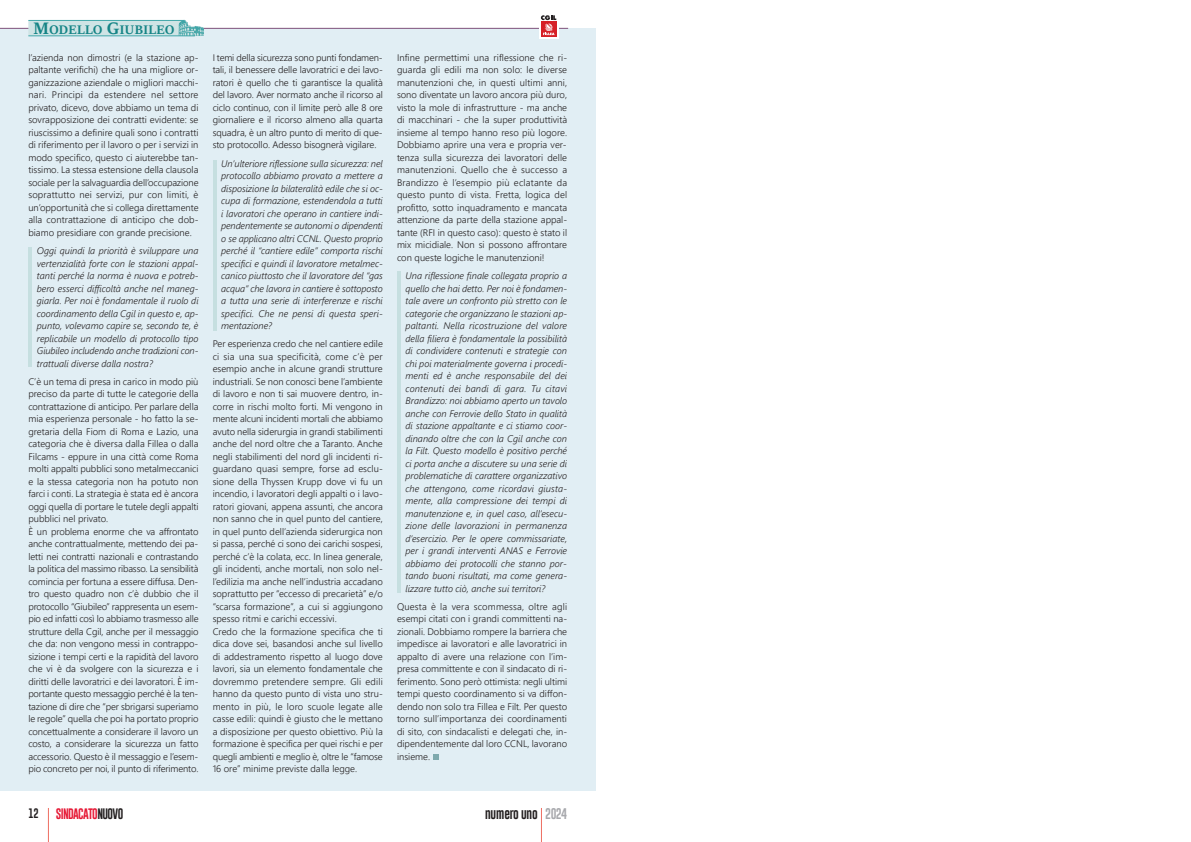
<style>
.page{position:relative;width:1191px;height:842px;background:#fff}
.page>*{position:absolute;margin:0;border:0;box-sizing:border-box;transform-origin:0 0}
.t1{font:700 14.1px "Sitka Display";letter-spacing:.03em;color:#158486}
.t2{font:11.3px "Gobold Lowplus";letter-spacing:-.025em;color:#231f20}
.t3{font:11.1px "Gobold Lowplus";letter-spacing:-.06em;color:#e61936}
.t4{font:10px "Gobold Lowplus";color:#231f20}
.t5{font:300 9.5px/12.5px "Segoe UI";color:#231f20;text-align:justify}
.t6{font:italic 300 9.5px/12.5px "Segoe UI";color:#231f20;text-align:justify}
.s1{font-size:18.8px}
.s2{color:#231f20}
.s3{color:#a8a9ad}
</style>
<div class="page">
<div style="left:0;top:28px;width:595px;height:763px;background:#e1eef4"></div>
<hr style="left:48px;top:808px;width:1px;height:34px;background:#ee6e61">
<hr style="left:541px;top:808px;width:1px;height:34px;background:#ee6e61">
<hr style="left:0;top:28px;width:568px;height:1px;background:#80527b">
<svg style="left:539px;top:17px;width:19px;height:22px"></svg>
<svg style="left:540px;top:21px;width:16px;height:16px"></svg>
<svg style="left:541px;top:15px;width:15px;height:20px"></svg>
<svg style="left:28px;top:21px;width:177px;height:16px;background:#cce2e4"></svg>
<img style="left:179px;top:20px;width:25px;height:16px">
<hr style="left:28px;top:35px;width:167px;height:1px;background:#41a7a9">
<hr style="left:28px;top:20px;width:156px;height:1px;background:#41a7a9">
<hr style="left:28px;top:247px;width:4px;height:120px;background:#c6dfe0">
<hr style="left:213px;top:160px;width:3px;height:170px;background:#c6dfe0">
<hr style="left:397px;top:271px;width:4px;height:321px;background:#c6dfe0">
<svg style="left:433px;top:754px;width:6px;height:6px"></svg>
<h1 class="t1" style="left:33px;top:23px;width:142px"><span class="s1">M</span>ODELLO <span class="s1">G</span>IUBILEO</h1>
<p class="t5" style="left:28px;top:51px;width:172px">l’azienda non dimostri (e la stazione ap&shy;paltante verifichi) che ha una migliore or&shy;ganizzazione aziendale o migliori macchi&shy;nari. Principi da estendere nel settore privato, dicevo, dove abbiamo un tema di sovrapposizione dei contratti evidente: se riuscissimo a definire quali sono i contratti di riferimento per il lavoro o per i servizi in modo specifico, questo ci aiuterebbe tan&shy;tissimo. La stessa estensione della clausola sociale per la salvaguardia dell’occupazione soprattutto nei servizi, pur con limiti, è un’opportunità che si collega direttamente alla contrattazione di anticipo che dob&shy;biamo presidiare con grande precisione.</p>
<p class="t6" style="left:37px;top:244px;width:163px">Oggi quindi la priorità è sviluppare una vertenzialità forte con le stazioni appal&shy;tanti perché la norma è nuova e potreb&shy;bero esserci difficoltà anche nel maneg&shy;giarla. Per noi è fondamentale il ruolo di coordinamento della Cgil in questo e, ap&shy;punto, volevamo capire se, secondo te, è replicabile un modello di protocollo tipo Giubileo includendo anche tradizioni con&shy;trattuali diverse dalla nostra?</p>
<p class="t5" style="left:28px;top:375px;width:172px;text-align:left">C’è un tema di presa in carico in modo più preciso da parte di tutte le categorie della contrattazione di anticipo. Per parlare della mia esperienza personale - ho fatto la se&shy;gretaria della Fiom di Roma e Lazio, una categoria che è diversa dalla Fillea o dalla Filcams - eppure in una città come Roma molti appalti pubblici sono metalmeccanici e la stessa categoria non ha potuto non farci i conti. La strategia è stata ed è ancora oggi quella di portare le tutele degli appalti pubblici nel privato.<br>È un problema enorme che va affrontato anche contrattualmente, mettendo dei pa&shy;letti nei contratti nazionali e contrastando la politica del massimo ribasso. La sensibilità comincia per fortuna a essere diffusa. Den&shy;tro questo quadro non c’è dubbio che il protocollo “Giubileo” rappresenta un esem&shy;pio ed infatti così lo abbiamo trasmesso alle strutture della Cgil, anche per il messaggio che da: non vengono messi in contrappo&shy;sizione i tempi certi e la rapidità del lavoro che vi è da svolgere con la sicurezza e i diritti delle lavoratrici e dei lavoratori. È im&shy;portante questo messaggio perché è la ten&shy;tazione di dire che “per sbrigarsi superiamo le regole” quella che poi ha portato proprio concettualmente a considerare il lavoro un costo, a considerare la sicurezza un fatto accessorio. Questo è il messaggio e l’esem&shy;pio concreto per noi, il punto di riferimento.</p>
<p class="t5" style="left:213px;top:51px;width:172px">I temi della sicurezza sono punti fondamen&shy;tali, il benessere delle lavoratrici e dei lavo&shy;ratori è quello che ti garantisce la qualità del lavoro. Aver normato anche il ricorso al ciclo continuo, con il limite però alle 8 ore giornaliere e il ricorso almeno alla quarta squadra, è un altro punto di merito di que&shy;sto protocollo. Adesso bisognerà vigilare.</p>
<p class="t6" style="left:221px;top:156px;width:163px">Un’ulteriore riflessione sulla sicurezza: nel protocollo abbiamo provato a mettere a disposizione la bilateralità edile che si oc&shy;cupa di formazione, estendendola a tutti i lavoratori che operano in cantiere indi&shy;pendentemente se autonomi o dipendenti o se applicano altri CCNL. Questo proprio perché il “cantiere edile” comporta rischi specifici e quindi il lavoratore metalmec&shy;canico piuttosto che il lavoratore del “gas acqua” che lavora in cantiere è sottoposto a tutta una serie di interferenze e rischi specifici. Che ne pensi di questa speri&shy;mentazione?</p>
<p class="t5" style="left:213px;top:337px;width:172px;text-align:left">Per esperienza credo che nel cantiere edile ci sia una sua specificità, come c’è per esempio anche in alcune grandi strutture industriali. Se non conosci bene l’ambiente di lavoro e non ti sai muovere dentro, in&shy;corre in rischi molto forti. Mi vengono in mente alcuni incidenti mortali che abbiamo avuto nella siderurgia in grandi stabilimenti anche del nord oltre che a Taranto. Anche negli stabilimenti del nord gli incidenti ri&shy;guardano quasi sempre, forse ad esclu&shy;sione della Thyssen Krupp dove vi fu un incendio, i lavoratori degli appalti o i lavo&shy;ratori giovani, appena assunti, che ancora non sanno che in quel punto del cantiere, in quel punto dell’azienda siderurgica non si passa, perché ci sono dei carichi sospesi, perché c’è la colata, ecc. In linea generale, gli incidenti, anche mortali, non solo nel&shy;l’edilizia ma anche nell’industria accadano soprattutto per “eccesso di precarietà” e/o “scarsa formazione”, a cui si aggiungono spesso ritmi e carichi eccessivi.<br>Credo che la formazione specifica che ti dica dove sei, basandosi anche sul livello di addestramento rispetto al luogo dove lavori, sia un elemento fondamentale che dovremmo pretendere sempre. Gli edili hanno da questo punto di vista uno stru&shy;mento in più, le loro scuole legate alle casse edili: quindi è giusto che le mettano a disposizione per questo obiettivo. Più la formazione è specifica per quei rischi e per quegli ambienti e meglio è, oltre le “famose 16 ore” minime previste dalla legge.</p>
<p class="t5" style="left:397px;top:51px;width:172px">Infine permettimi una riflessione che ri&shy;guarda gli edili ma non solo: le diverse manutenzioni che, in questi ultimi anni, sono diventate un lavoro ancora più duro, visto la mole di infrastrutture - ma anche di macchinari - che la super produttività insieme al tempo hanno reso più logore.<br>Dobbiamo aprire una vera e propria ver&shy;tenza sulla sicurezza dei lavoratori delle manutenzioni. Quello che è successo a Brandizzo è l’esempio più eclatante da questo punto di vista. Fretta, logica del profitto, sotto inquadramento e mancata attenzione da parte della stazione appal&shy;tante (RFI in questo caso): questo è stato il mix micidiale. Non si possono affrontare con queste logiche le manutenzioni!</p>
<p class="t6" style="left:405px;top:269px;width:163px">Una riflessione finale collegata proprio a quello che hai detto. Per noi è fondamen&shy;tale avere un confronto più stretto con le categorie che organizzano le stazioni ap&shy;paltanti. Nella ricostruzione del valore della filiera è fondamentale la possibilità di condividere contenuti e strategie con chi poi materialmente governa i procedi&shy;menti ed è anche responsabile del dei contenuti dei bandi di gara. Tu citavi Brandizzo: noi abbiamo aperto un tavolo anche con Ferrovie dello Stato in qualità di stazione appaltante e ci stiamo coor&shy;dinando oltre che con la Cgil anche con la Filt. Questo modello è positivo perché ci porta anche a discutere su una serie di problematiche di carattere organizzativo che attengono, come ricordavi giusta&shy;mente, alla compressione dei tempi di manutenzione e, in quel caso, all’esecu&shy;zione delle lavorazioni in permanenza d’esercizio. Per le opere commissariate, per i grandi interventi ANAS e Ferrovie abbiamo dei protocolli che stanno por&shy;tando buoni risultati, ma come genera&shy;lizzare tutto ciò, anche sui territori?</p>
<p class="t5" style="left:397px;top:600px;width:172px">Questa è la vera scommessa, oltre agli esempi citati con i grandi committenti na&shy;zionali. Dobbiamo rompere la barriera che impedisce ai lavoratori e alle lavoratrici in appalto di avere una relazione con l’im&shy;presa committente e con il sindacato di ri&shy;ferimento. Sono però ottimista: negli ultimi tempi questo coordinamento si va diffon&shy;dendo non solo tra Fillea e Filt. Per questo torno sull’importanza dei coordinamenti di sito, con sindacalisti e delegati che, in&shy;dipendentemente dal loro CCNL, lavorano insieme.</p>
<p class="t4" style="left:28px;top:806px;width:12px">12</p>
<p class="t3" style="left:56px;top:806px;width:69px">SINDACATO<span class="s2">NUOVO</span></p>
<p class="t2" style="left:485px;top:806px;width:83px">numero uno <span class="s3">2024</span></p>
</div>
